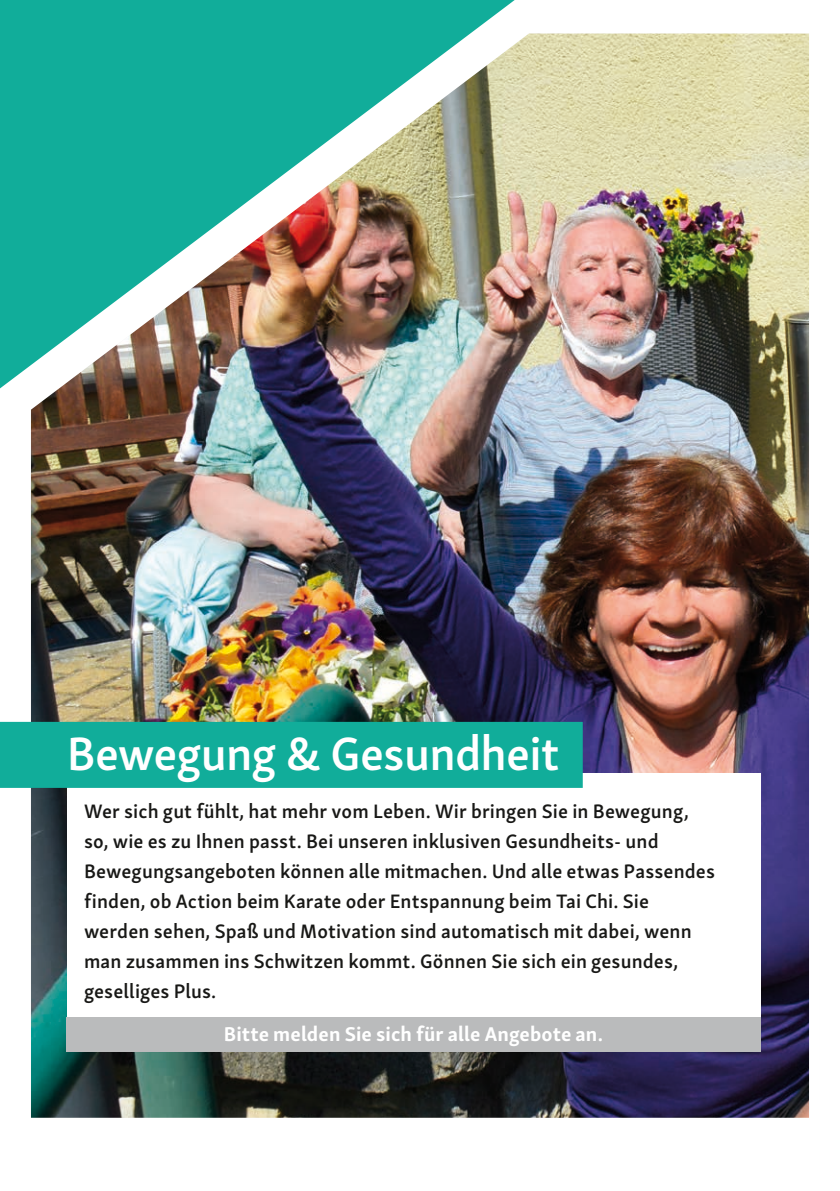
<style>
.page{position:relative;width:840px;height:1191px;background:#fff}
.page>*{position:absolute;margin:0;border:0;box-sizing:border-box;transform-origin:0 0}
.t1{font:600 48px "Skolar Sans PE";letter-spacing:-.015em;color:#fff}
.t2{font:700 20.4px "Skolar Sans PE";letter-spacing:.005em;color:#fff}
.t3{font:600 20px/30px "Skolar Sans PE";letter-spacing:.005em;color:#181816}
</style>
<div class="page">
<img style="left:31px;top:34px;width:777px;height:1083px">
<div style="left:67px;top:773px;width:693px;height:255px;background:#fff"></div>
<img style="left:0;top:0;width:514px;height:388px">
<div style="left:0;top:722px;width:582px;height:66px;background:#11ad9a"></div>
<div style="left:66px;top:1017px;width:694px;height:34px;background:#babbbc"></div>
<h1 class="t1" style="left:67px;top:715px;width:494px">Bewegung &amp; Gesundheit</h1>
<p class="t3" style="left:84px;top:794px;width:632px">Wer sich gut fühlt, hat mehr vom Leben. Wir bringen Sie in Bewegung, so, wie es zu Ihnen passt. Bei unseren inklusiven Gesundheits- und Bewegungsangeboten können alle mitmachen. Und alle etwas Passendes finden, ob Action beim Karate oder Entspannung beim Tai Chi. Sie werden sehen, Spaß und Motivation sind automatisch mit dabei, wenn man zusammen ins Schwitzen kommt. Gönnen Sie sich ein gesundes, geselliges Plus.</p>
<p class="t2" style="left:224px;top:1017px;width:380px">Bitte melden Sie sich für alle Angebote an.</p>
</div>
